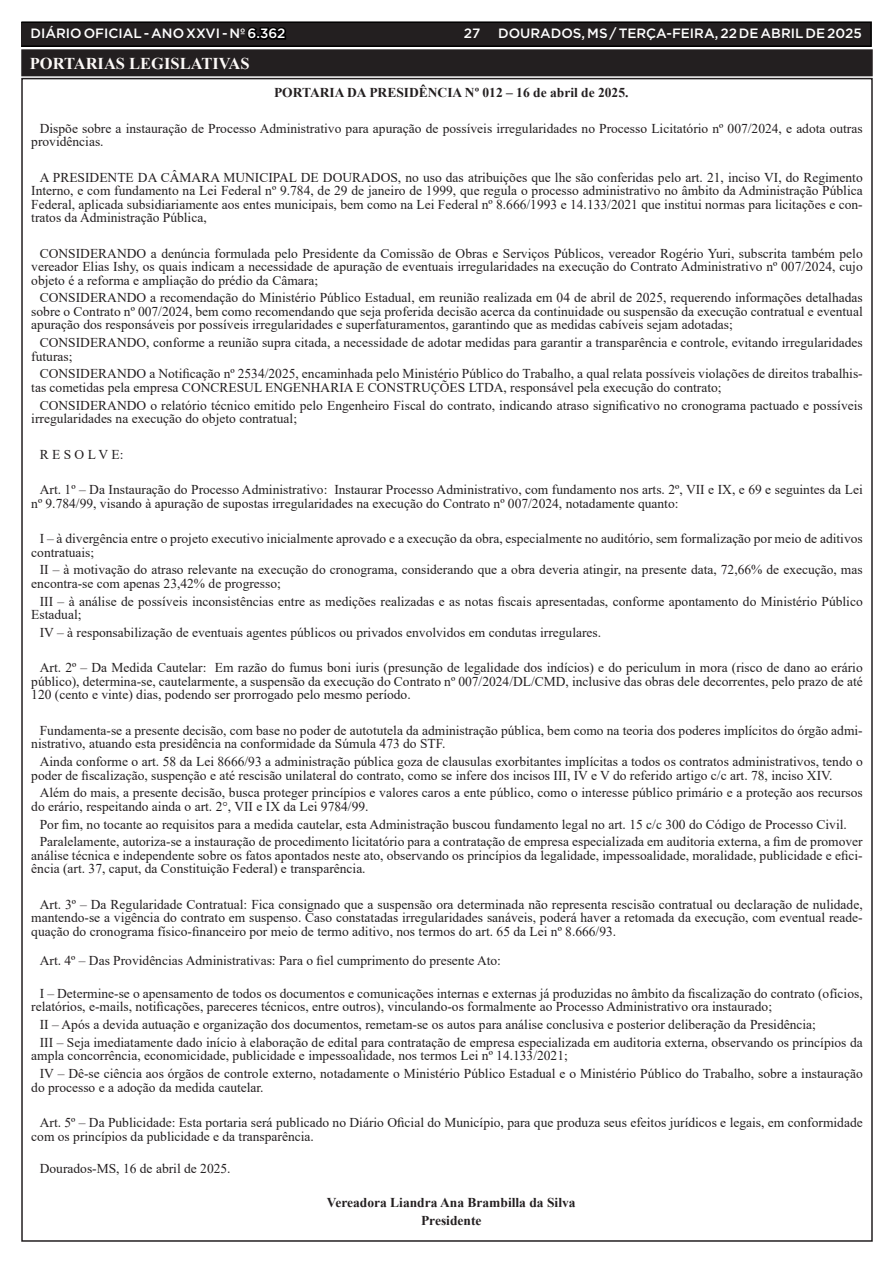
<style>
.page{position:relative;width:893px;height:1263px;background:#fff}
.page>*{position:absolute;margin:0;border:0;box-sizing:border-box;transform-origin:0 0}
.TEXTO{font:700 16.5px "Times New Roman";color:#fdfaf8}
.TEXTO-2{font:13.5px/13.5px "Times New Roman";color:#231f20}
.TEXTO-3{font:700 13.5px "Times New Roman";color:#231f20}
.t1{font:500 13.5px "Gotham";color:#fff}
.s1{color:#000}
</style>
<div class="page">
<div style="left:21px;top:22px;width:850px;height:24px;background:#231f20"></div>
<div style="left:21px;top:21px;width:851px;height:26px;border:2px solid #000"></div>
<div style="left:23px;top:51px;width:848px;height:23px;background:#231f20"></div>
<div style="left:21px;top:49px;width:852px;height:27px;border:4px solid #231f20"></div>
<p class="t1" style="left:31px;top:25px;width:256px">DIÁRIO OFICIAL - ANO XXVI - Nº <span class="s1">6.362</span></p>
<p class="t1" style="left:464px;top:25px;width:18px">27</p>
<p class="t1" style="left:498px;top:25px;width:365px">DOURADOS, MS / TERÇA-FEIRA, 22 DE ABRIL DE 2025</p>
<p class="TEXTO" style="left:30px;top:52px;width:221px">PORTARIAS LEGISLATIVAS</p>
<p class="TEXTO-3" style="left:274px;top:83px;width:356px">PORTARIA DA PRESIDÊNCIA Nº 012 – 16 de abril de 2025.</p>
<p class="TEXTO-2" style="left:31px;top:121px;width:833px;text-indent:9px">Dispõe sobre a instauração de Processo Administrativo para apuração de possíveis irregularidades no Processo Licitatório nº 007/2024, e adota outras providências.</p>
<p class="TEXTO-2" style="left:31px;top:170px;width:833px;text-align:justify;text-indent:9px">A PRESIDENTE DA CÂMARA MUNICIPAL DE DOURADOS, no uso das atribuições que lhe são conferidas pelo art. 21, inciso VI, do Regimento Interno, e com fundamento na Lei Federal nº 9.784, de 29 de janeiro de 1999, que regula o processo administrativo no âmbito da Administração Pública Federal, aplicada subsidiariamente aos entes municipais, bem como na Lei Federal nº 8.666/1993 e 14.133/2021 que institui normas para licitações e con&shy;tratos da Administração Pública,</p>
<p class="TEXTO-2" style="left:31px;top:246px;width:833px;text-align:justify;text-indent:9px">CONSIDERANDO a denúncia formulada pelo Presidente da Comissão de Obras e Serviços Públicos, vereador Rogério Yuri, subscrita também pelo vereador Elias Ishy, os quais indicam a necessidade de apuração de eventuais irregularidades na execução do Contrato Administrativo nº 007/2024, cujo objeto é a reforma e ampliação do prédio da Câmara;</p>
<p class="TEXTO-2" style="left:31px;top:291px;width:833px;text-align:justify;text-indent:9px">CONSIDERANDO a recomendação do Ministério Público Estadual, em reunião realizada em 04 de abril de 2025, requerendo informações detalhadas sobre o Contrato nº 007/2024, bem como recomendando que seja proferida decisão acerca da continuidade ou suspensão da execução contratual e eventual apuração dos responsáveis por possíveis irregularidades e superfaturamentos, garantindo que as medidas cabíveis sejam adotadas;</p>
<p class="TEXTO-2" style="left:31px;top:335px;width:833px;text-indent:9px">CONSIDERANDO, conforme a reunião supra citada, a necessidade de adotar medidas para garantir a transparência e controle, evitando irregularidades futuras;</p>
<p class="TEXTO-2" style="left:31px;top:367px;width:833px;text-indent:9px">CONSIDERANDO a Notificação nº 2534/2025, encaminhada pelo Ministério Público do Trabalho, a qual relata possíveis violações de direitos trabalhis&shy;tas cometidas pela empresa CONCRESUL ENGENHARIA E CONSTRUÇÕES LTDA, responsável pela execução do contrato;</p>
<p class="TEXTO-2" style="left:31px;top:398px;width:833px;text-indent:9px">CONSIDERANDO o relatório técnico emitido pelo Engenheiro Fiscal do contrato, indicando atraso significativo no cronograma pactuado e possíveis irregularidades na execução do objeto contratual;</p>
<p class="TEXTO-2" style="left:40px;top:447px;width:85px">R E S O L V E:</p>
<p class="TEXTO-2" style="left:31px;top:482px;width:833px;text-indent:9px">Art. 1º – Da Instauração do Processo Administrativo: Instaurar Processo Administrativo, com fundamento nos arts. 2º, VII e IX, e 69 e seguintes da Lei nº 9.784/99, visando à apuração de supostas irregularidades na execução do Contrato nº 007/2024, notadamente quanto:</p>
<p class="TEXTO-2" style="left:31px;top:531px;width:833px;text-indent:9px">I – à divergência entre o projeto executivo inicialmente aprovado e a execução da obra, especialmente no auditório, sem formalização por meio de aditivos contratuais;</p>
<p class="TEXTO-2" style="left:31px;top:563px;width:833px;text-indent:9px">II – à motivação do atraso relevante na execução do cronograma, considerando que a obra deveria atingir, na presente data, 72,66% de execução, mas encontra-se com apenas 23,42% de progresso;</p>
<p class="TEXTO-2" style="left:31px;top:594px;width:833px;text-indent:9px">III – à análise de possíveis inconsistências entre as medições realizadas e as notas fiscais apresentadas, conforme apontamento do Ministério Público<br>Estadual;</p>
<p class="TEXTO-2" style="left:40px;top:625px;width:563px">IV – à responsabilização de eventuais agentes públicos ou privados envolvidos em condutas irregulares.</p>
<p class="TEXTO-2" style="left:31px;top:661px;width:833px;text-align:justify;text-indent:9px">Art. 2º – Da Medida Cautelar: Em razão do fumus boni iuris (presunção de legalidade dos indícios) e do periculum in mora (risco de dano ao erário público), determina-se, cautelarmente, a suspensão da execução do Contrato nº 007/2024/DL/CMD, inclusive das obras dele decorrentes, pelo prazo de até 120 (cento e vinte) dias, podendo ser prorrogado pelo mesmo período.</p>
<p class="TEXTO-2" style="left:31px;top:723px;width:833px;text-indent:9px">Fundamenta-se a presente decisão, com base no poder de autotutela da administração pública, bem como na teoria dos poderes implícitos do órgão admi&shy;nistrativo, atuando esta presidência na conformidade da Súmula 473 do STF.</p>
<p class="TEXTO-2" style="left:31px;top:754px;width:833px;text-indent:9px">Ainda conforme o art. 58 da Lei 8666/93 a administração pública goza de clausulas exorbitantes implícitas a todos os contratos administrativos, tendo o poder de fiscalização, suspenção e até rescisão unilateral do contrato, como se infere dos incisos III, IV e V do referido artigo c/c art. 78, inciso XIV.</p>
<p class="TEXTO-2" style="left:31px;top:786px;width:833px;text-indent:9px">Além do mais, a presente decisão, busca proteger princípios e valores caros a ente público, como o interesse público primário e a proteção aos recursos do erário, respeitando ainda o art. 2°, VII e IX da Lei 9784/99.</p>
<p class="TEXTO-2" style="left:40px;top:817px;width:809px">Por fim, no tocante ao requisitos para a medida cautelar, esta Administração buscou fundamento legal no art. 15 c/c 300 do Código de Processo Civil.</p>
<p class="TEXTO-2" style="left:31px;top:835px;width:833px;text-align:justify;text-indent:9px">Paralelamente, autoriza-se a instauração de procedimento licitatório para a contratação de empresa especializada em auditoria externa, a fim de promover análise técnica e independente sobre os fatos apontados neste ato, observando os princípios da legalidade, impessoalidade, moralidade, publicidade e efici&shy;ência (art. 37, caput, da Constituição Federal) e transparência.</p>
<p class="TEXTO-2" style="left:31px;top:897px;width:833px;text-align:justify;text-indent:9px">Art. 3º – Da Regularidade Contratual: Fica consignado que a suspensão ora determinada não representa rescisão contratual ou declaração de nulidade, mantendo-se a vigência do contrato em suspenso. Caso constatadas irregularidades sanáveis, poderá haver a retomada da execução, com eventual reade&shy;quação do cronograma físico-financeiro por meio de termo aditivo, nos termos do art. 65 da Lei nº 8.666/93.</p>
<p class="TEXTO-2" style="left:40px;top:954px;width:463px">Art. 4º – Das Providências Administrativas: Para o fiel cumprimento do presente Ato:</p>
<p class="TEXTO-2" style="left:31px;top:986px;width:833px;text-indent:9px">I – Determine-se o apensamento de todos os documentos e comunicações internas e externas já produzidas no âmbito da fiscalização do contrato (ofícios, relatórios, e-mails, notificações, pareceres técnicos, entre outros), vinculando-os formalmente ao Processo Administrativo ora instaurado;</p>
<p class="TEXTO-2" style="left:40px;top:1017px;width:778px">II – Após a devida autuação e organização dos documentos, remetam-se os autos para análise conclusiva e posterior deliberação da Presidência;</p>
<p class="TEXTO-2" style="left:31px;top:1035px;width:833px;text-indent:9px">III – Seja imediatamente dado início à elaboração de edital para contratação de empresa especializada em auditoria externa, observando os princípios da ampla concorrência, economicidade, publicidade e impessoalidade, nos termos Lei nº 14.133/2021;</p>
<p class="TEXTO-2" style="left:31px;top:1066px;width:833px;text-indent:9px">IV – Dê-se ciência aos órgãos de controle externo, notadamente o Ministério Público Estadual e o Ministério Público do Trabalho, sobre a instauração do processo e a adoção da medida cautelar.</p>
<p class="TEXTO-2" style="left:31px;top:1115px;width:833px;text-indent:9px">Art. 5º – Da Publicidade: Esta portaria será publicado no Diário Oficial do Município, para que produza seus efeitos jurídicos e legais, em conformidade com os princípios da publicidade e da transparência.</p>
<p class="TEXTO-2" style="left:40px;top:1161px;width:192px">Dourados-MS, 16 de abril de 2025.</p>
<p class="TEXTO-3" style="left:327px;top:1193px;width:250px">Vereadora Liandra Ana Brambilla da Silva</p>
<p class="TEXTO-3" style="left:421px;top:1211px;width:62px">Presidente</p>
</div>
